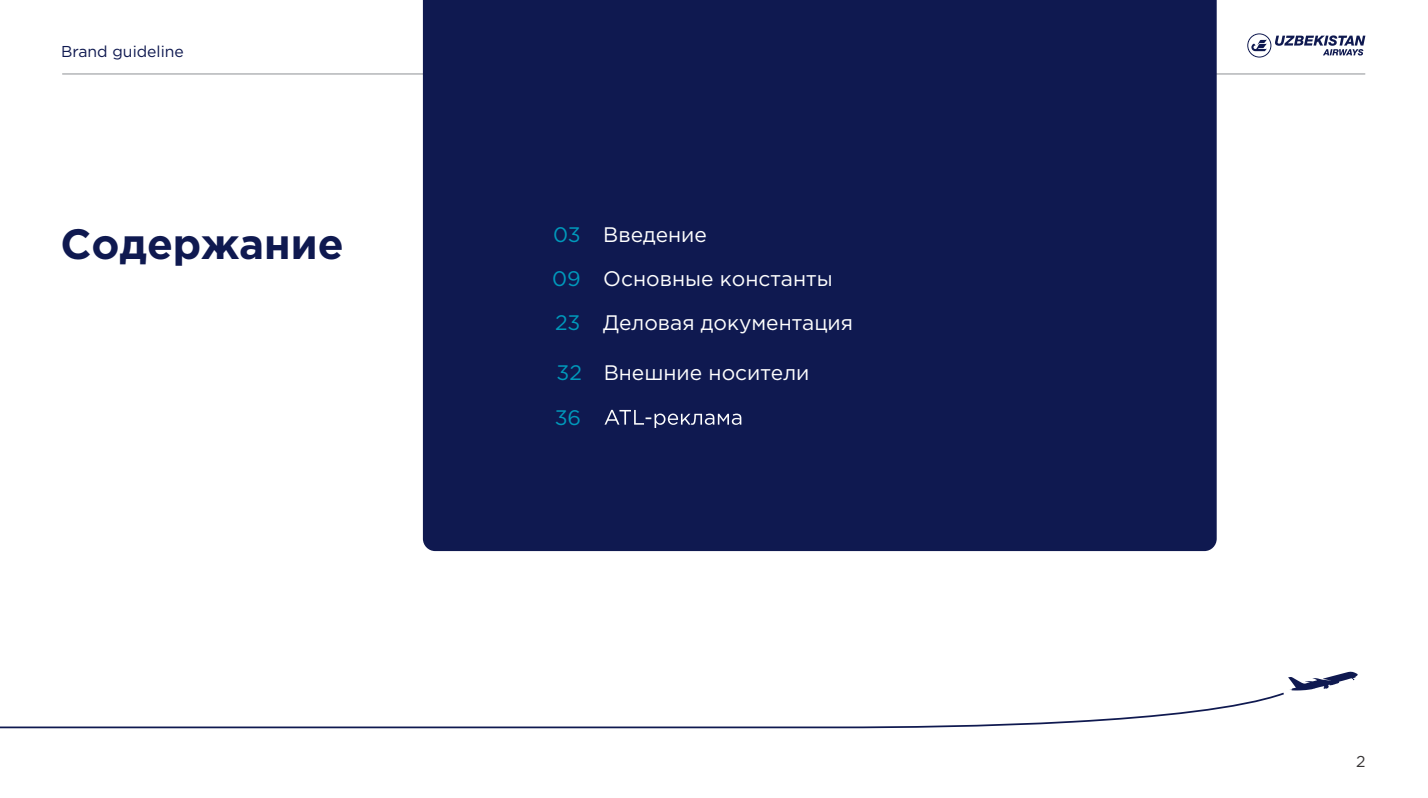
<style>
.page{position:relative;width:1428px;height:798px;background:#fff}
.page>*{position:absolute;margin:0;border:0;box-sizing:border-box;transform-origin:0 0}
.t1{font:700 42.35px "Gotham Pro";color:#0f1950}
.t2{font:21px/44.2px "Gotham Pro";color:#fefefe}
.t3{font:21px/44.2px "Gotham Pro";color:#09b}
.t4{font:15.75px "Gotham Pro";color:#0f1950}
.t5{font:15.75px "Gotham Pro";color:#373435}
.s1{color:#09b}
</style>
<div class="page">
<hr style="left:62px;top:73px;width:1303px;height:2px;background:#a9abae">
<div style="left:423px;top:0;width:794px;height:551px;background:#0f1950"></div>
<svg style="left:605px;top:410px;width:136px;height:18px;background:#3e4672"></svg>
<svg style="left:1247px;top:33px;width:118px;height:25px"></svg>
<svg style="left:0;top:672px;width:1358px;height:56px"></svg>
<p class="t4" style="left:61px;top:46px;width:124px">Brand guideline</p>
<h1 class="t1" style="left:60px;top:228px;width:285px">Cодержание</h1>
<p class="t2" style="left:603px;top:214px;width:251px;text-indent:-50px"><span class="s1">03</span> Введение<br>Основные константы<br>Деловая документация</p>
<p class="t3" style="left:552px;top:258px;width:30px">09<br>23</p>
<p class="t2" style="left:555px;top:352px;width:256px"><span class="s1">32</span> Внешние носители<br><span class="s1">36</span></p>
<p class="t5" style="left:1356px;top:756px;width:11px">2</p>
</div>
